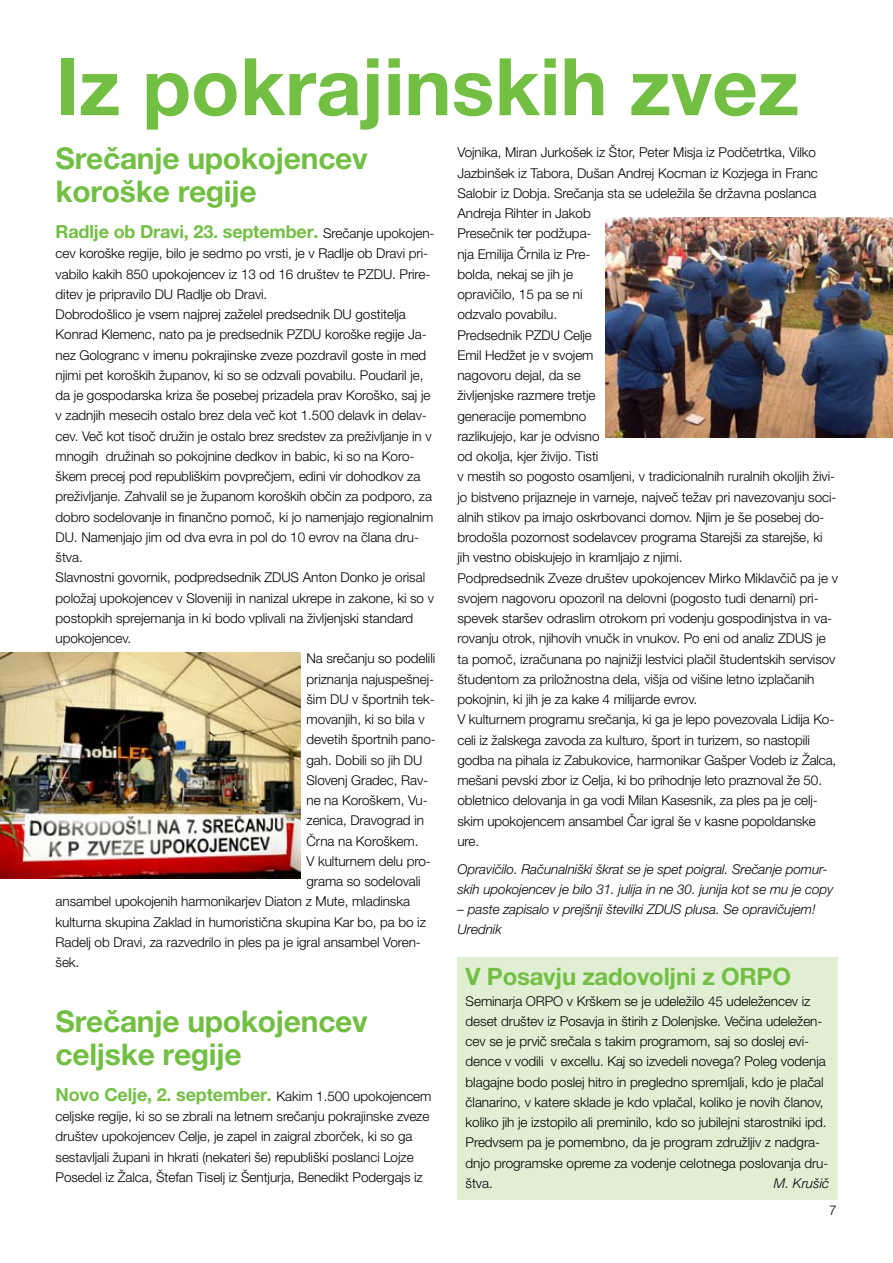
<style>
.page{position:relative;width:893px;height:1263px;background:#fff}
.page>*{position:absolute;margin:0;border:0;box-sizing:border-box;transform-origin:0 0}
.t1{font:700 79.5px "Helvetica Neue LT Pro";color:#72bf44}
.t2{font:700 30px/33px "Helvetica Neue LT Pro";letter-spacing:-.01em;color:#72bf44}
.t3{font:700 24px "Helvetica Neue LT Pro";letter-spacing:-.01em;color:#72bf44}
.t4{font:700 18px "Helvetica Neue LT Pro";letter-spacing:-.01em;color:#72bf44}
.t5{font:300 13.5px/20.2px "Helvetica Neue LT Pro";letter-spacing:-.005em;color:#000}
.t6{font:italic 300 13.5px/20.2px "Helvetica Neue LT Pro";letter-spacing:-.005em;color:#000}
.s1{font-weight:300;font-size:13.5px;color:#000}
</style>
<div class="page">
<img style="left:0;top:653px;width:300px;height:226px">
<img style="left:605px;top:218px;width:288px;height:220px">
<div style="left:457px;top:957px;width:381px;height:242px;background:#e0efd4"></div>
<h1 class="t1" style="left:56px;top:38px;width:745px">Iz pokrajinskih zvez</h1>
<h2 class="t2" style="left:56px;top:141px;width:314px">Srečanje upokojencev koroške regije</h2>
<h3 class="t4" style="left:56px;top:221px;width:380px">Radlje ob Dravi, 23. september. <span class="s1">Srečanje upokojen-</span></h3>
<p class="t5" style="left:56px;top:243px;width:374px">cev koroške regije, bilo je sedmo po vrsti, je v Radlje ob Dravi pri-</p>
<p class="t5" style="left:56px;top:263px;width:376px">vabilo kakih 850 upokojencev iz 13 od 16 društev te PZDU. Prire-</p>
<p class="t5" style="left:56px;top:284px;width:213px">ditev je pripravilo DU Radlje ob Dravi.</p>
<p class="t5" style="left:56px;top:304px;width:352px">Dobrodošlico je vsem najprej zaželel predsednik DU gostitelja</p>
<p class="t5" style="left:56px;top:324px;width:373px">Konrad Klemenc, nato pa je predsednik PZDU koroške regije Ja-</p>
<p class="t5" style="left:56px;top:344px;width:372px">nez Gologranc v imenu pokrajinske zveze pozdravil goste in med</p>
<p class="t5" style="left:56px;top:365px;width:369px">njimi pet koroških županov, ki so se odzvali povabilu. Poudaril je,</p>
<p class="t5" style="left:56px;top:385px;width:376px">da je gospodarska kriza še posebej prizadela prav Koroško, saj je</p>
<p class="t5" style="left:56px;top:405px;width:373px">v zadnjih mesecih ostalo brez dela več kot 1.500 delavk in delav-</p>
<p class="t5" style="left:56px;top:425px;width:377px">cev. Več kot tisoč družin je ostalo brez sredstev za preživljanje in v</p>
<p class="t5" style="left:56px;top:446px;width:360px">mnogih družinah so pokojnine dedkov in babic, ki so na Koro-</p>
<p class="t5" style="left:56px;top:466px;width:366px">škem precej pod republiškim povprečjem, edini vir dohodkov za</p>
<p class="t5" style="left:56px;top:486px;width:378px">preživljanje. Zahvalil se je županom koroških občin za podporo, za</p>
<p class="t5" style="left:56px;top:506px;width:379px">dobro sodelovanje in finančno pomoč, ki jo namenjajo regionalnim</p>
<p class="t5" style="left:56px;top:527px;width:365px">DU. Namenjajo jim od dva evra in pol do 10 evrov na člana dru-</p>
<p class="t5" style="left:56px;top:547px;width:29px">štva.</p>
<p class="t5" style="left:56px;top:567px;width:371px">Slavnostni govornik, podpredsednik ZDUS Anton Donko je orisal</p>
<p class="t5" style="left:56px;top:587px;width:380px">položaj upokojencev v Sloveniji in nanizal ukrepe in zakone, ki so v</p>
<p class="t5" style="left:56px;top:608px;width:359px">postopkih sprejemanja in ki bodo vplivali na življenjski standard</p>
<p class="t5" style="left:56px;top:628px;width:77px">upokojencev.</p>
<p class="t5" style="left:306px;top:648px;width:130px">Na srečanju so podelili</p>
<p class="t5" style="left:306px;top:668px;width:129px">priznanja najuspešnej-</p>
<p class="t5" style="left:306px;top:689px;width:130px">šim DU v športnih tek-</p>
<p class="t5" style="left:306px;top:709px;width:120px">movanjih, ki so bila v</p>
<p class="t5" style="left:306px;top:729px;width:131px">devetih športnih pano-</p>
<p class="t5" style="left:306px;top:749px;width:117px">gah. Dobili so jih DU</p>
<p class="t5" style="left:306px;top:770px;width:123px">Slovenj Gradec, Rav-</p>
<p class="t5" style="left:306px;top:790px;width:123px">ne na Koroškem, Vu-</p>
<p class="t5" style="left:306px;top:810px;width:119px">zenica, Dravograd in</p>
<p class="t5" style="left:306px;top:830px;width:113px">Črna na Koroškem.</p>
<p class="t5" style="left:306px;top:851px;width:126px">V kulturnem delu pro-</p>
<p class="t5" style="left:306px;top:871px;width:116px">grama so sodelovali</p>
<p class="t5" style="left:56px;top:891px;width:356px">ansambel upokojenih harmonikarjev Diaton z Mute, mladinska</p>
<p class="t5" style="left:56px;top:911px;width:372px">kulturna skupina Zaklad in humoristična skupina Kar bo, pa bo iz</p>
<p class="t5" style="left:56px;top:932px;width:367px">Radelj ob Dravi, za razvedrilo in ples pa je igral ansambel Voren-</p>
<p class="t5" style="left:56px;top:952px;width:25px">šek.</p>
<h2 class="t2" style="left:56px;top:1004px;width:314px">Srečanje upokojencev celjske regije</h2>
<h3 class="t4" style="left:56px;top:1083px;width:377px">Novo Celje, 2. september. <span class="s1">Kakim 1.500 upokojencem</span></h3>
<p class="t5" style="left:56px;top:1106px;width:375px">celjske regije, ki so se zbrali na letnem srečanju pokrajinske zveze društev upokojencev Celje, je zapel in zaigral zborček, ki so ga sestavljali župani in hkrati (nekateri še) republiški poslanci Lojze Posedel iz Žalca, Štefan Tiselj iz Šentjurja, Benedikt Podergajs iz</p>
<p class="t5" style="left:457px;top:142px;width:382px">Vojnika, Miran Jurkošek iz Štor, Peter Misja iz Podčetrtka, Vilko Jazbinšek iz Tabora, Dušan Andrej Kocman iz Kozjega in Franc Salobir iz Dobja. Srečanja sta se udeležila še državna poslanca Andreja Rihter in Jakob<br>Presečnik ter podžupa-<br>nja Emilija Črnila iz Pre-<br>bolda, nekaj se jih je<br>opravičilo, 15 pa se ni<br>odzvalo povabilu.<br>Predsednik PZDU Celje<br>Emil Hedžet je v svojem<br>nagovoru dejal, da se<br>življenjske razmere tretje<br>generacije pomembno<br>razlikujejo, kar je odvisno<br>od okolja, kjer živijo. Tisti<br>v mestih so pogosto osamljeni, v tradicionalnih ruralnih okoljih živi&shy;jo bistveno prijazneje in varneje, največ težav pri navezovanju soci&shy;alnih stikov pa imajo oskrbovanci domov. Njim je še posebej do&shy;brodošla pozornost sodelavcev programa Starejši za starejše, ki jih vestno obiskujejo in kramljajo z njimi.<br>Podpredsednik Zveze društev upokojencev Mirko Miklavčič pa je v svojem nagovoru opozoril na delovni (pogosto tudi denarni) pri&shy;spevek staršev odraslim otrokom pri vodenju gospodinjstva in va&shy;rovanju otrok, njihovih vnučk in vnukov. Po eni od analiz ZDUS je ta pomoč, izračunana po najnižji lestvici plačil študentskih servisov študentom za priložnostna dela, višja od višine letno izplačanih pokojnin, ki jih je za kake 4 milijarde evrov.<br>V kulturnem programu srečanja, ki ga je lepo povezovala Lidija Ko&shy;celi iz žalskega zavoda za kulturo, šport in turizem, so nastopili godba na pihala iz Zabukovice, harmonikar Gašper Vodeb iz Žalca, mešani pevski zbor iz Celja, ki bo prihodnje leto praznoval že 50. obletnico delovanja in ga vodi Milan Kasesnik, za ples pa je celj&shy;skim upokojencem ansambel Čar igral še v kasne popoldanske ure.</p>
<p class="t6" style="left:457px;top:858px;width:377px">Opravičilo. Računalniški škrat se je spet poigral. Srečanje pomur&shy;skih upokojencev je bilo 31. julija in ne 30. junija kot se mu je copy</p>
<p class="t6" style="left:457px;top:899px;width:360px">– paste zapisalo v prejšnji številki ZDUS plusa. Se opravičujem!<br>Urednik</p>
<h3 class="t3" style="left:466px;top:962px;width:327px">V Posavju zadovoljni z ORPO</h3>
<p class="t5" style="left:466px;top:990px;width:364px">Seminarja ORPO v Krškem se je udeležilo 45 udeležencev iz deset društev iz Posavja in štirih z Dolenjske. Večina udeležen&shy;cev se je prvič srečala s takim programom, saj so doslej evi&shy;dence v vodili v excellu. Kaj so izvedeli novega? Poleg vodenja blagajne bodo poslej hitro in pregledno spremljali, kdo je plačal članarino, v katere sklade je kdo vplačal, koliko je novih članov, koliko jih je izstopilo ali preminilo, kdo so jubilejni starostniki ipd.<br>Predvsem pa je pomembno, da je program združljiv z nadgra&shy;dnjo programske opreme za vodenje celotnega poslovanja dru&shy;štva.</p>
<p class="t6" style="left:774px;top:1173px;width:57px">M. Krušič</p>
<p class="t5" style="left:829px;top:1200px;width:9px">7</p>
</div>
